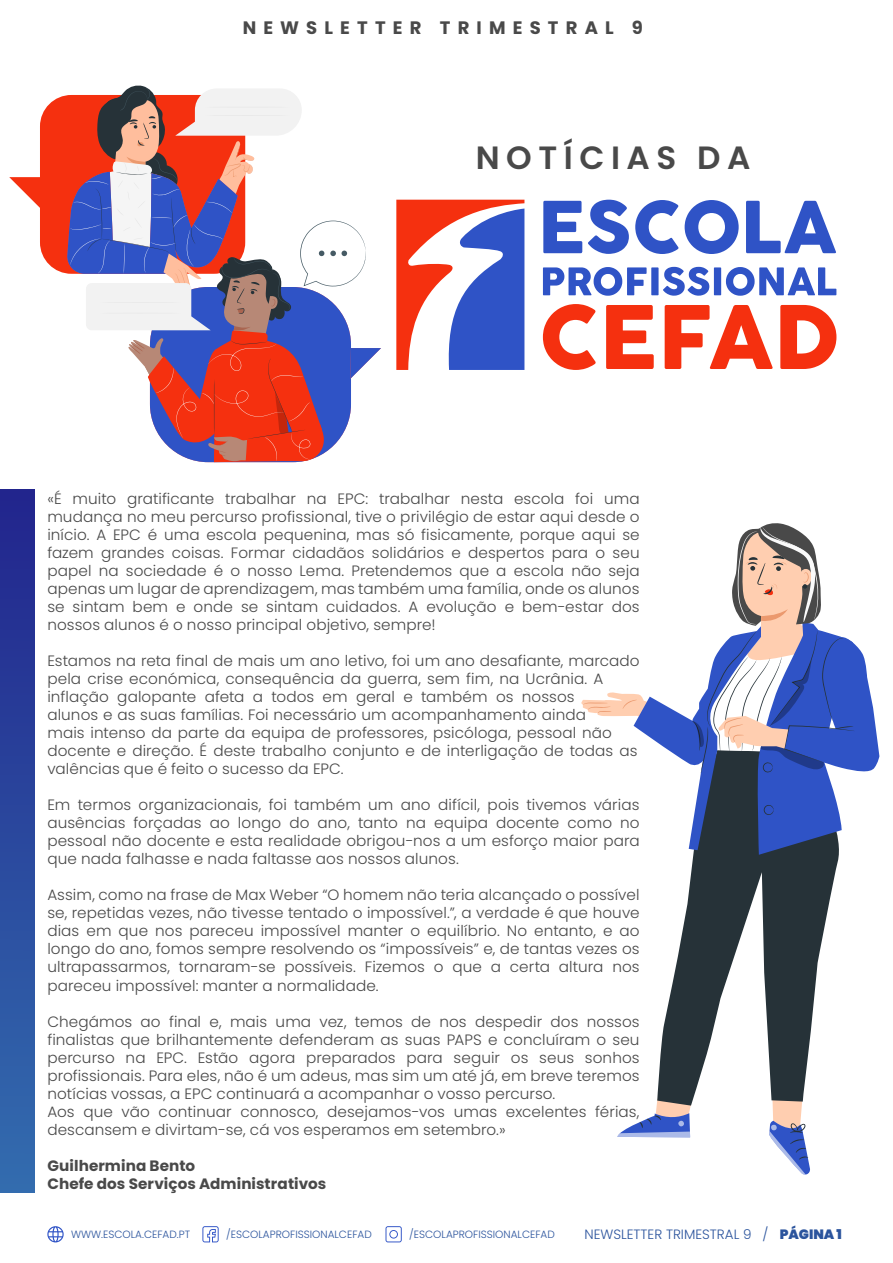
<style>
.page{position:relative;width:893px;height:1263px;background:#fff}
.page>*{position:absolute;margin:0;border:0;box-sizing:border-box;transform-origin:0 0}
.t1{font:600 32.25px "Poppins";letter-spacing:.2em;color:#494949}
.t2{font:700 18px "Poppins";letter-spacing:.4em;color:#494949}
.t3{font:300 15px/18px "Poppins";letter-spacing:.005em;color:#494949;text-align:justify}
.t4{font:700 15px/18px "Poppins";letter-spacing:.005em;color:#494949}
.t5{font:300 13.5px "Poppins";color:#2b549d}
.t6{font:300 10.5px "Poppins";color:#2b549d}
.s1{font-weight:900}
</style>
<div class="page">
<div style="left:0;top:489px;width:35px;height:703px;background:linear-gradient(to bottom,#22248d,#336caf)"></div>
<svg style="left:543px;top:201px;width:39px;height:52px"></svg>
<svg style="left:588px;top:200px;width:41px;height:54px"></svg>
<svg style="left:635px;top:200px;width:43px;height:54px"></svg>
<svg style="left:685px;top:200px;width:54px;height:54px"></svg>
<svg style="left:746px;top:201px;width:90px;height:52px"></svg>
<svg style="left:543px;top:267px;width:293px;height:29px"></svg>
<svg style="left:396px;top:200px;width:128px;height:170px"></svg>
<svg style="left:543px;top:304px;width:53px;height:66px"></svg>
<svg style="left:606px;top:305px;width:48px;height:64px"></svg>
<svg style="left:665px;top:305px;width:108px;height:64px"></svg>
<svg style="left:780px;top:305px;width:56px;height:64px"></svg>
<svg style="left:47px;top:1226px;width:17px;height:16px"></svg>
<svg style="left:202px;top:1226px;width:17px;height:16px"></svg>
<svg style="left:385px;top:1226px;width:17px;height:16px"></svg>
<svg style="left:9px;top:85px;width:372px;height:377px"></svg>
<svg style="left:769px;top:1105px;width:41px;height:70px"></svg>
<svg style="left:657px;top:855px;width:182px;height:250px;fill:#263238"></svg>
<svg style="left:617px;top:1099px;width:74px;height:38px"></svg>
<svg style="left:581px;top:523px;width:298px;height:332px"></svg>
<p class="t2" style="left:243px;top:17px;width:402px">NEWSLETTER TRIMESTRAL 9</p>
<h1 class="t1" style="left:476px;top:139px;width:276px">NOTÍCIAS DA</h1>
<p class="t3" style="left:47px;top:490px;width:594px">«É muito gratificante trabalhar na EPC: trabalhar nesta escola foi uma mudança no meu percurso profissional, tive o privilégio de estar aqui desde o início. A EPC é uma escola pequenina, mas só fisicamente, porque aqui se fazem grandes coisas. Formar cidadãos solidários e despertos para o seu papel na sociedade é o nosso Lema. Pretendemos que a escola não seja apenas um lugar de aprendizagem, mas também uma família, onde os alunos se sintam bem e onde se sintam cuidados. A evolução e bem-estar dos nossos alunos é o nosso principal objetivo, sempre!</p>
<p class="t3" style="left:47px;top:652px;width:594px;text-align:left">Estamos na reta final de mais um ano letivo, foi um ano desafiante, marcado pela crise económica, consequência da guerra, sem fim, na Ucrânia. A inflação galopante afeta a todos em geral e também os nossos<br>alunos e as suas famílias. Foi necessário um acompanhamento ainda<br>mais intenso da parte da equipa de professores, psicóloga, pessoal não docente e direção. É deste trabalho conjunto e de interligação de todas as valências que é feito o sucesso da EPC.</p>
<p class="t3" style="left:47px;top:796px;width:594px">Em termos organizacionais, foi também um ano difícil, pois tivemos várias ausências forçadas ao longo do ano, tanto na equipa docente como no pessoal não docente e esta realidade obrigou-nos a um esforço maior para que nada falhasse e nada faltasse aos nossos alunos.</p>
<p class="t3" style="left:47px;top:886px;width:594px">Assim, como na frase de Max Weber “O homem não teria alcançado o possível se, repetidas vezes, não tivesse tentado o impossível.”, a verdade é que houve dias em que nos pareceu impossível manter o equilíbrio. No entanto, e ao longo do ano, fomos sempre resolvendo os “impossíveis” e, de tantas vezes os ultrapassarmos, tornaram-se possíveis. Fizemos o que a certa altura nos pareceu impossível: manter a normalidade.</p>
<p class="t3" style="left:47px;top:1012px;width:594px;text-align:left">Chegámos ao final e, mais uma vez, temos de nos despedir dos nossos finalistas que brilhantemente defenderam as suas PAPS e concluíram o seu percurso na EPC. Estão agora preparados para seguir os seus sonhos profissionais. Para eles, não é um adeus, mas sim um até já, em breve teremos notícias vossas, a EPC continuará a acompanhar o vosso percurso.<br>Aos que vão continuar connosco, desejamos-vos umas excelentes férias, descansem e divirtam-se, cá vos esperamos em setembro.»</p>
<p class="t4" style="left:47px;top:1156px;width:280px">Guilhermina Bento<br>Chefe dos Serviços Administrativos</p>
<p class="t6" style="left:71px;top:1229px;width:121px">WWW.ESCOLA.CEFAD.PT</p>
<p class="t6" style="left:226px;top:1229px;width:147px">/ESCOLAPROFISSIONALCEFAD</p>
<p class="t6" style="left:409px;top:1229px;width:147px">/ESCOLAPROFISSIONALCEFAD</p>
<p class="t5" style="left:584px;top:1226px;width:259px">NEWSLETTER TRIMESTRAL 9 / <span class="s1">PÁGINA 1</span></p>
</div>
